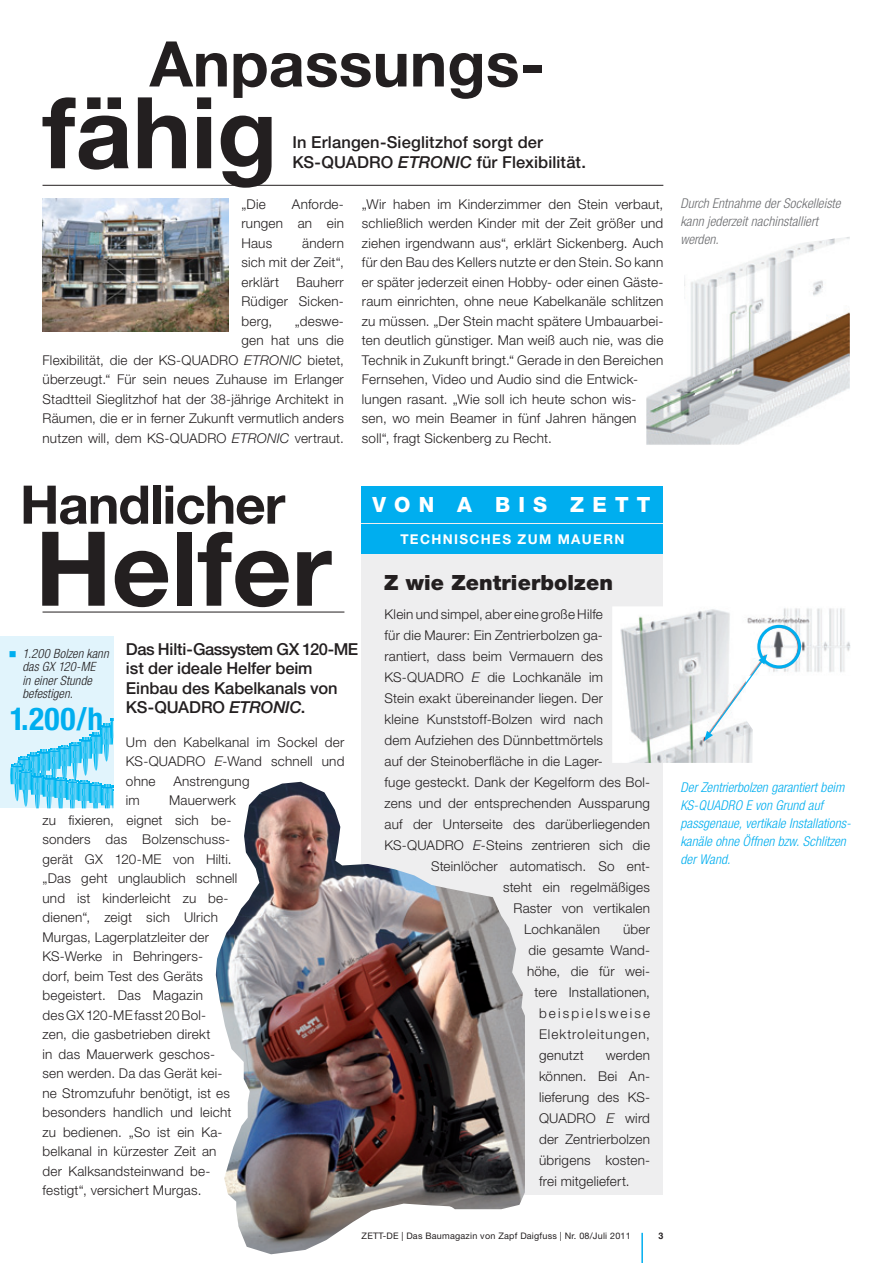
<style>
.page{position:relative;width:893px;height:1263px;background:#fff}
.page>*{position:absolute;margin:0;border:0;box-sizing:border-box;transform-origin:0 0}
.t1{font:700 103.5px "Helvetica Neue";color:#231f20}
.t2{font:700 99.15px "Helvetica Neue";color:#231f20}
.t3{font:700 63px "Helvetica Neue";color:#231f20}
.t4{font:700 53.25px "Helvetica Neue";letter-spacing:-.02em;color:#231f20}
.t5{font:700 condensed 31.5px "Helvetica Neue";color:#00aeef}
.t6{font:900 21px "Helvetica Neue";letter-spacing:.005em;color:#231f20}
.t7{font:800 21px "Helvetica Neue";letter-spacing:.39em;color:#fff}
.t8{font:500 16.5px/19.5px "Helvetica Neue";letter-spacing:-.005em;color:#231f20}
.t9{font:300 13.5px/19.5px "Helvetica Neue";letter-spacing:.015em;color:#231f20;text-align:justify}
.t10{font:italic 300 condensed 13.5px/18px "Helvetica Neue";letter-spacing:.005em;color:#00aeef}
.t11{font:italic 300 condensed 13.5px/18px "Helvetica Neue";letter-spacing:.005em;color:#6c6d70}
.t12{font:700 13.5px "Helvetica Neue";letter-spacing:.1em;color:#fff}
.t13{font:300 13.5px "Helvetica Neue";letter-spacing:.07em;color:#231f20}
.t14{font:300 13.5px "Helvetica Neue";letter-spacing:.16em;color:#231f20}
.t15{font:italic 300 condensed 12.75px/13.5px "Helvetica Neue";letter-spacing:.01em;color:#231f20}
.t16{font:9px "Helvetica Neue";letter-spacing:.025em;color:#231f20}
.t17{font:700 9px "Helvetica";color:#231f20}
.s1{font-style:italic}
.s2{color:#00aeef}
</style>
<div class="page">
<div style="left:361px;top:486px;width:302px;height:709px;background:#eeeeef"></div>
<div style="left:0;top:636px;width:113px;height:172px;background:#e1f4fc"></div>
<svg style="left:10px;top:719px;width:104px;height:89px"></svg>
<div style="left:361px;top:486px;width:302px;height:36px;background:#00aeef"></div>
<div style="left:361px;top:525px;width:302px;height:29px;background:#00aeef"></div>
<hr style="left:43px;top:185px;width:620px;height:1px;background:#231f20">
<hr style="left:43px;top:612px;width:301px;height:1px;background:#231f20">
<hr style="left:641px;top:1233px;width:2px;height:30px;background:#00aeef">
<img style="left:43px;top:198px;width:186px;height:134px">
<img style="left:216px;top:782px;width:309px;height:472px">
<img style="left:612px;top:607px;width:238px;height:156px">
<div style="left:757px;top:625px;width:44px;height:43px;border:3px solid #00aeef;border-radius:50%"></div>
<svg style="left:704px;top:654px;width:63px;height:87px"></svg>
<img style="left:646px;top:237px;width:204px;height:208px">
<h3 class="t3" style="left:150px;top:25px;width:397px">Anpassungs-</h3>
<h2 class="t2" style="left:43px;top:72px;width:236px">fähig</h2>
<p class="t8" style="left:292px;top:133px;width:295px">In Erlangen-Sieglitzhof sorgt der<br>KS-QUADRO <span class="s1">ETRONIC</span> für Flexibilität.</p>
<p class="t9" style="left:241px;top:194px;width:104px;text-indent:50px">Anforde&shy;rungen an ein Haus</p>
<p class="t9" style="left:241px;top:194px;width:26px">„Die</p>
<p class="t9" style="left:241px;top:233px;width:104px;text-indent:61px">ändern sich mit der Zeit“, erklärt</p>
<p class="t9" style="left:241px;top:272px;width:104px;text-indent:55px">Bauherr Rüdiger Sicken&shy;berg,</p>
<p class="t9" style="left:43px;top:311px;width:303px;text-align:right">„deswe-<br>gen hat uns die<br>Flexibilität, die der KS-QUADRO <span class="s1">ETRONIC</span> bietet, überzeugt.“ Für sein neues Zuhause im Erlanger Stadtteil Sieglitzhof hat der 38-jährige Architekt in Räumen, die er in ferner Zukunft vermutlich anders nutzen will, dem KS-QUADRO <span class="s1">ETRONIC</span> vertraut.</p>
<p class="t9" style="left:362px;top:194px;width:303px;text-align:left">„Wir haben im Kinderzimmer den Stein verbaut, schließlich werden Kinder mit der Zeit größer und ziehen irgendwann aus“, erklärt Sickenberg. Auch für den Bau des Kellers nutzte er den Stein. So kann er später jederzeit einen Hobby- oder einen Gäste&shy;raum einrichten, ohne neue Kabelkanäle schlitzen zu müssen. „Der Stein macht spätere Umbauarbei&shy;ten deutlich günstiger. Man weiß auch nie, was die Technik in Zukunft bringt.“ Gerade in den Bereichen Fernsehen, Video und Audio sind die Entwick&shy;lungen rasant. „Wie soll ich heute schon wis&shy;sen, wo mein Beamer in fünf Jahren hängen soll“, fragt Sickenberg zu Recht.</p>
<h3 class="t4" style="left:20px;top:472px;width:267px">Handlicher</h3>
<h1 class="t1" style="left:35px;top:505px;width:298px">Helfer</h1>
<p class="t15" style="left:22px;top:646px;width:88px;text-indent:-13px"><span class="s2">■</span> 1.200 Bolzen kann das GX 120-ME<br>in einer Stunde befestigen.</p>
<h3 class="t5" style="left:10px;top:700px;width:95px">1.200/h</h3>
<p class="t8" style="left:126px;top:639px;width:234px">Das Hilti-Gassystem GX 120-ME ist der ideale Helfer beim<br>Einbau des Kabelkanals von<br>KS-QUADRO <span class="s1">ETRONIC</span>.</p>
<p class="t9" style="left:126px;top:732px;width:220px">Um den Kabelkanal im Sockel der KS-QUADRO <span class="s1">E</span>-Wand schnell und ohne</p>
<p class="t9" style="left:173px;top:771px;width:78px">Anstrengung</p>
<p class="t9" style="left:43px;top:790px;width:196px;text-align:left;text-indent:127px">Mauerwerk zu fixieren, eignet sich be&shy;sonders das Bolzenschuss&shy;gerät GX 120-ME von Hilti. „Das geht unglaublich schnell und ist kinderleicht zu be&shy;dienen“, zeigt sich Ulrich<br>Murgas, Lagerplatzleiter der<br>KS-Werke in Behringers-<br>dorf, beim Test des Geräts begeistert. Das Magazin<br>des GX 120-ME fasst 20 Bol-<br>zen, die gasbetrieben direkt<br>in das Mauerwerk geschos&shy;sen werden. Da das Gerät kei&shy;ne Stromzufuhr benötigt, ist es besonders handlich und leicht zu bedienen. „So ist ein Ka&shy;belkanal in kürzester Zeit an der Kalksandsteinwand be&shy;festigt“, versichert Murgas.</p>
<p class="t9" style="left:126px;top:790px;width:15px">im</p>
<h3 class="t7" style="left:372px;top:492px;width:279px">VON A BIS ZETT</h3>
<p class="t12" style="left:400px;top:530px;width:226px">TECHNISCHES ZUM MAUERN</p>
<h3 class="t6" style="left:384px;top:570px;width:230px">Z wie Zentrierbolzen</h3>
<p class="t9" style="left:384px;top:604px;width:220px">Klein und simpel, aber eine große Hilfe</p>
<p class="t9" style="left:384px;top:625px;width:220px">für die Maurer: Ein Zentrierbolzen ga-</p>
<p class="t9" style="left:384px;top:646px;width:220px">rantiert, dass beim Vermauern des</p>
<p class="t9" style="left:384px;top:667px;width:220px">KS-QUADRO <span class="s1">E</span> die Lochkanäle im</p>
<p class="t9" style="left:384px;top:688px;width:220px">Stein exakt übereinander liegen. Der</p>
<p class="t9" style="left:384px;top:709px;width:220px">kleine Kunststoff-Bolzen wird nach</p>
<p class="t9" style="left:384px;top:730px;width:220px">dem Aufziehen des Dünnbettmörtels</p>
<p class="t9" style="left:384px;top:751px;width:220px">auf der Steinoberfläche in die Lager-</p>
<p class="t9" style="left:384px;top:772px;width:267px">fuge gesteckt. Dank der Kegelform des Bol-</p>
<p class="t9" style="left:384px;top:793px;width:267px">zens und der entsprechenden Aussparung</p>
<p class="t9" style="left:384px;top:814px;width:267px">auf der Unterseite des darüberliegenden</p>
<p class="t9" style="left:384px;top:835px;width:267px">KS-QUADRO <span class="s1">E</span>-Steins zentrieren sich die</p>
<p class="t9" style="left:431px;top:856px;width:221px">Steinlöcher automatisch. So ent-</p>
<p class="t9" style="left:503px;top:877px;width:149px">steht ein regelmäßiges</p>
<p class="t9" style="left:513px;top:898px;width:138px">Raster von vertikalen</p>
<p class="t9" style="left:524px;top:919px;width:77px">Lochkanälen</p>
<p class="t9" style="left:623px;top:919px;width:28px">über</p>
<p class="t9" style="left:528px;top:940px;width:123px">die gesamte Wand-</p>
<p class="t9" style="left:527px;top:961px;width:125px">höhe, die für wei-</p>
<p class="t9" style="left:534px;top:982px;width:117px">tere Installationen,</p>
<p class="t14" style="left:539px;top:1005px;width:112px">beispielsweise</p>
<p class="t13" style="left:539px;top:1026px;width:113px">Elektroleitungen,</p>
<p class="t9" style="left:539px;top:1045px;width:46px">genutzt</p>
<p class="t9" style="left:539px;top:1044px;width:113px;line-height:21px;text-indent:67px">werden können. Bei An&shy;lieferung des KS-QUADRO <span class="s1">E</span> wird der Zentrierbolzen übrigens kosten&shy;frei mitgeliefert.</p>
<p class="t16" style="left:362px;top:1231px;width:271px">ZETT-DE | Das Baumagazin von Zapf Daigfuss | Nr. 08/Juli 2011</p>
<p class="t17" style="left:658px;top:1229px;width:7px">3</p>
<p class="t11" style="left:680px;top:195px;width:162px">Durch Entnahme der Sockelleiste kann jederzeit nachinstalliert werden.</p>
<p class="t10" style="left:680px;top:778px;width:172px">Der Zentrierbolzen garantiert beim<br>KS-QUADRO E von Grund auf passgenaue, vertikale Installations&shy;kanäle ohne Öffnen bzw. Schlitzen der Wand.</p>
</div>
